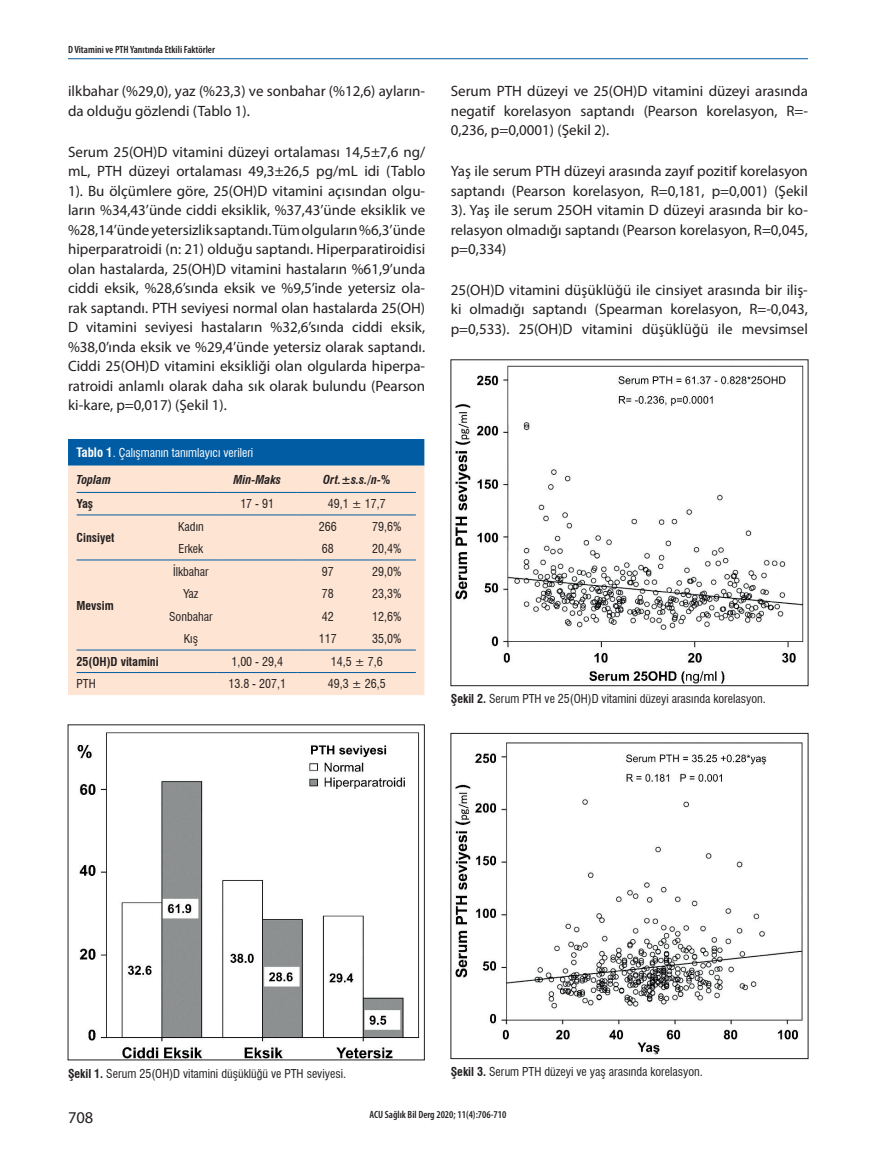
<style>
.page{position:relative;width:893px;height:1170px;background:#fff}
.page>*{position:absolute;margin:0;border:0;box-sizing:border-box;transform-origin:0 0}
.t1{font:16.5px "Myriad Pro";color:#231f20}
.t2{font:15px/19.5px "Myriad Pro";color:#231f20;text-align:justify}
.t3{font:condensed 12px "Swiss 721 BT";color:#231f20}
.t4{font:condensed 12px "Swiss 721 BT";color:#fff}
.t5{font:700 condensed 12px "Swiss 721 BT";color:#231f20}
.t6{font:italic 700 condensed 12px "Swiss 721 BT";color:#231f20}
.t7{font:600 condensed 10.5px "Myriad Pro";color:#231f20}
.s1{font-weight:700;font-size:12.75px}
.s2{font-weight:700}
</style>
<div class="page">
<hr style="left:68px;top:58px;width:740px;height:1px;background:#015ca3">
<div style="left:68px;top:439px;width:356px;height:26px;background:#015ca3"></div>
<div style="left:68px;top:465px;width:356px;height:230px;background:#fee4d2"></div>
<hr style="left:77px;top:492px;width:88px;height:1px;background:#015ca3">
<hr style="left:165px;top:492px;width:52px;height:1px;background:#015ca3">
<hr style="left:217px;top:492px;width:81px;height:1px;background:#015ca3">
<hr style="left:298px;top:492px;width:60px;height:1px;background:#015ca3">
<hr style="left:358px;top:492px;width:58px;height:1px;background:#015ca3">
<hr style="left:77px;top:514px;width:88px;height:1px;background:#015ca3">
<hr style="left:165px;top:514px;width:52px;height:1px;background:#015ca3">
<hr style="left:217px;top:514px;width:81px;height:1px;background:#015ca3">
<hr style="left:298px;top:514px;width:60px;height:1px;background:#015ca3">
<hr style="left:358px;top:514px;width:58px;height:1px;background:#015ca3">
<hr style="left:165px;top:559px;width:52px;height:1px;background:#015ca3">
<hr style="left:217px;top:559px;width:81px;height:1px;background:#015ca3">
<hr style="left:298px;top:559px;width:60px;height:1px;background:#015ca3">
<hr style="left:358px;top:559px;width:58px;height:1px;background:#015ca3">
<hr style="left:77px;top:559px;width:88px;height:1px;background:#015ca3">
<hr style="left:165px;top:649px;width:52px;height:1px;background:#015ca3">
<hr style="left:217px;top:649px;width:81px;height:1px;background:#015ca3">
<hr style="left:298px;top:649px;width:60px;height:1px;background:#015ca3">
<hr style="left:358px;top:649px;width:58px;height:1px;background:#015ca3">
<hr style="left:77px;top:672px;width:88px;height:1px;background:#015ca3">
<hr style="left:165px;top:672px;width:52px;height:1px;background:#015ca3">
<hr style="left:217px;top:672px;width:81px;height:1px;background:#015ca3">
<hr style="left:298px;top:672px;width:60px;height:1px;background:#015ca3">
<hr style="left:358px;top:672px;width:58px;height:1px;background:#015ca3">
<hr style="left:77px;top:649px;width:88px;height:1px;background:#015ca3">
<img style="left:77px;top:732px;width:343px;height:325px">
<img style="left:455px;top:365px;width:349px;height:318px">
<img style="left:455px;top:742px;width:348px;height:312px">
<p class="t7" style="left:68px;top:44px;width:148px">D Vitamini ve PTH Yanıtında Etkili Faktörler</p>
<p class="t2" style="left:68px;top:81px;width:359px">ilkbahar (%29,0), yaz (%23,3) ve sonbahar (%12,6) ayların&shy;da olduğu gözlendi (Tablo 1).</p>
<p class="t2" style="left:68px;top:142px;width:359px">Serum 25(OH)D vitamini düzeyi ortalaması 14,5±7,6 ng/ mL, PTH düzeyi ortalaması 49,3±26,5 pg/mL idi (Tablo 1). Bu ölçümlere göre, 25(OH)D vitamini açısından olgu&shy;ların %34,43’ünde ciddi eksiklik, %37,43’ünde eksiklik ve %28,14’ünde yetersizlik saptandı. Tüm olguların %6,3’ünde hiperparatroidi (n: 21) olduğu saptandı. Hiperparatiroidisi olan hastalarda, 25(OH)D vitamini hastaların %61,9’unda ciddi eksik, %28,6’sında eksik ve %9,5’inde yetersiz ola&shy;rak saptandı. PTH seviyesi normal olan hastalarda 25(OH)<br>D vitamini seviyesi hastaların %32,6’sında ciddi eksik, %38,0’ında eksik ve %29,4’ünde yetersiz olarak saptandı.<br>Ciddi 25(OH)D vitamini eksikliği olan olgularda hiperpa&shy;ratroidi anlamlı olarak daha sık olarak bulundu (Pearson ki-kare, p=0,017) (Şekil 1).</p>
<p class="t4" style="left:77px;top:445px;width:178px"><span class="s1">Tablo 1</span>. Çalışmanın tanımlayıcı verileri</p>
<p class="t6" style="left:77px;top:472px;width:36px">Toplam</p>
<p class="t6" style="left:233px;top:472px;width:49px">Min-Maks</p>
<p class="t6" style="left:323px;top:472px;width:69px">Ort.±s.s./n-%</p>
<p class="t5" style="left:77px;top:496px;width:18px">Yaş</p>
<p class="t3" style="left:240px;top:496px;width:35px">17 - 91</p>
<p class="t3" style="left:328px;top:496px;width:59px">49,1 ± 17,7</p>
<p class="t5" style="left:77px;top:530px;width:39px">Cinsiyet</p>
<p class="t3" style="left:178px;top:519px;width:27px">Kadın</p>
<p class="t3" style="left:319px;top:519px;width:19px">266</p>
<p class="t3" style="left:372px;top:519px;width:31px">79,6%</p>
<p class="t3" style="left:179px;top:541px;width:26px">Erkek</p>
<p class="t3" style="left:322px;top:541px;width:13px">68</p>
<p class="t3" style="left:372px;top:541px;width:31px">20,4%</p>
<p class="t5" style="left:77px;top:598px;width:39px">Mevsim</p>
<p class="t3" style="left:173px;top:564px;width:37px">İlkbahar</p>
<p class="t3" style="left:322px;top:564px;width:13px">97</p>
<p class="t3" style="left:372px;top:564px;width:31px">29,0%</p>
<p class="t3" style="left:183px;top:586px;width:17px">Yaz</p>
<p class="t3" style="left:322px;top:586px;width:13px">78</p>
<p class="t3" style="left:372px;top:586px;width:31px">23,3%</p>
<p class="t3" style="left:169px;top:609px;width:45px">Sonbahar</p>
<p class="t3" style="left:322px;top:609px;width:13px">42</p>
<p class="t3" style="left:372px;top:609px;width:31px">12,6%</p>
<p class="t3" style="left:184px;top:631px;width:16px">Kış</p>
<p class="t3" style="left:319px;top:631px;width:19px">117</p>
<p class="t3" style="left:372px;top:631px;width:31px">35,0%</p>
<p class="t5" style="left:77px;top:654px;width:84px">25(OH)D vitamini</p>
<p class="t3" style="left:231px;top:654px;width:53px">1,00 - 29,4</p>
<p class="t3" style="left:331px;top:654px;width:53px">14,5 ± 7,6</p>
<p class="t3" style="left:77px;top:676px;width:21px">PTH</p>
<p class="t3" style="left:228px;top:676px;width:59px">13.8 - 207,1</p>
<p class="t3" style="left:328px;top:676px;width:59px">49,3 ± 26,5</p>
<p class="t2" style="left:451px;top:81px;width:359px">Serum PTH düzeyi ve 25(OH)D vitamini düzeyi arasında negatif korelasyon saptandı (Pearson korelasyon, R=- 0,236, p=0,0001) (Şekil 2).</p>
<p class="t2" style="left:451px;top:161px;width:359px">Yaş ile serum PTH düzeyi arasında zayıf pozitif korelasyon saptandı (Pearson korelasyon, R=0,181, p=0,001) (Şekil 3). Yaş ile serum 25OH vitamin D düzeyi arasında bir ko&shy;relasyon olmadığı saptandı (Pearson korelasyon, R=0,045, p=0,334)</p>
<p class="t2" style="left:451px;top:280px;width:359px">25(OH)D vitamini düşüklüğü ile cinsiyet arasında bir iliş&shy;ki olmadığı saptandı (Spearman korelasyon, R=-0,043, p=0,533). 25(OH)D vitamini düşüklüğü ile mevsimsel</p>
<p class="t3" style="left:451px;top:691px;width:316px"><span class="s2">Şekil 2.</span> Serum PTH ve 25(OH)D vitamini düzeyi arasında korelasyon.</p>
<p class="t3" style="left:68px;top:1065px;width:280px"><span class="s2">Şekil 1.</span> Serum 25(OH)D vitamini düşüklüğü ve PTH seviyesi.</p>
<p class="t3" style="left:451px;top:1064px;width:254px"><span class="s2">Şekil 3.</span> Serum PTH düzeyi ve yaş arasında korelasyon.</p>
<p class="t1" style="left:68px;top:1106px;width:27px">708</p>
<p class="t7" style="left:369px;top:1108px;width:138px">ACU Sağlık Bil Derg 2020; 11(4):706-710</p>
</div>
